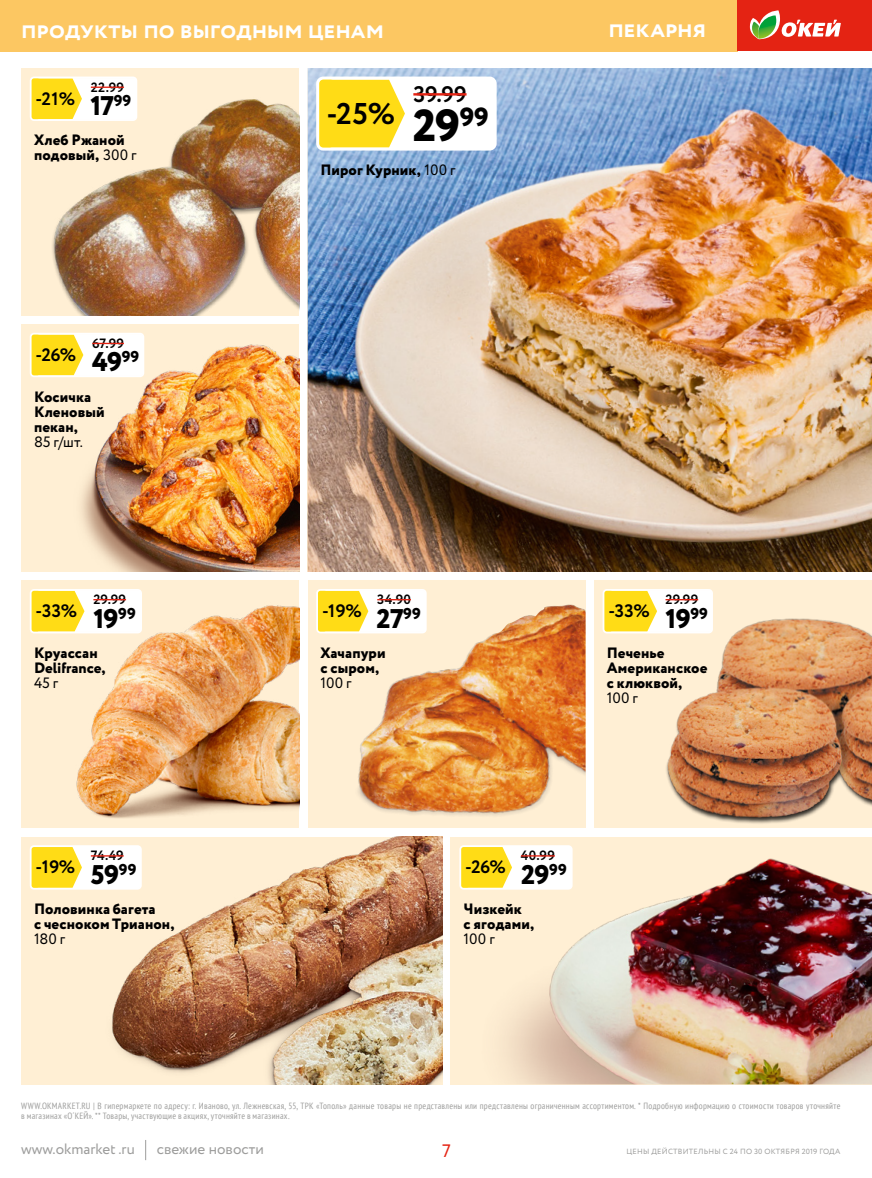
<style>
.page{position:relative;width:872px;height:1178px;background:#fff}
.page>*{position:absolute;margin:0;border:0;box-sizing:border-box;transform-origin:0 0}
.t1{font:800 45px "Circe";color:#000}
.t2{font:700 30px "Circe";color:#000}
.t3{font:800 27px "Circe";letter-spacing:-.025em;color:#000}
.t4{font:700 24px "Circe";color:#fff}
.t5{font:700 22.5px "Circe";color:#000}
.t6{font:700 18px "Circe";letter-spacing:-.055em;color:#000}
.t7{font:18px "Circe";color:#e42313}
.t8{font:800 15px/15px "Circe";letter-spacing:.005em;color:#000}
.t9{font:15px "Circe";color:#9d9d9c}
.t10{font:15px "Circe";letter-spacing:-.005em;color:#000}
.t11{font:700 13.5px "Circe";color:#000}
.t12{font:condensed 9px/10.5px "PT Sans";letter-spacing:.03em;color:#9d9d9c}
.t13{font:7.5px "Circe";letter-spacing:.03em;color:#9d9d9c}
.s1{font-weight:400}
</style>
<div class="page">
<img style="left:308px;top:68px;width:564px;height:504px">
<svg style="left:307px;top:68px;width:258px;height:108px"></svg>
<svg style="left:322px;top:81px;width:83px;height:66px;background:#ffdf2b"></svg>
<hr style="left:413px;top:93px;width:53px;height:3px;background:#e42313">
<div style="left:316px;top:77px;width:180px;height:74px;border:3px solid #fff;border-radius:6px"></div>
<img style="left:21px;top:72px;width:278px;height:244px">
<svg style="left:21px;top:68px;width:186px;height:73px;fill:#ffefd4"></svg>
<svg style="left:33px;top:80px;width:49px;height:38px;background:#ffdf2b"></svg>
<hr style="left:91px;top:87px;width:33px;height:1px;background:#e42313">
<div style="left:30px;top:77px;width:107px;height:44px;border:2px solid #fff;border-radius:3px"></div>
<img style="left:21px;top:324px;width:278px;height:248px">
<svg style="left:21px;top:324px;width:194px;height:73px;fill:#ffefd4"></svg>
<svg style="left:33px;top:336px;width:50px;height:38px;background:#ffde29"></svg>
<hr style="left:92px;top:343px;width:32px;height:1px;background:#e42313">
<div style="left:30px;top:333px;width:114px;height:44px;border:2px solid #fff;border-radius:3px"></div>
<svg style="left:308px;top:580px;width:277px;height:248px;background:#eaaf75"></svg>
<img style="left:497px;top:604px;width:72px;height:35px">
<svg style="left:308px;top:580px;width:189px;height:74px;fill:#ffefd4"></svg>
<svg style="left:319px;top:592px;width:49px;height:38px;background:#ffde29"></svg>
<hr style="left:377px;top:599px;width:34px;height:1px;background:#e42313">
<div style="left:316px;top:589px;width:111px;height:44px;border:2px solid #fff;border-radius:3px"></div>
<div style="left:594px;top:580px;width:278px;height:248px;background:#ffefd4"></div>
<img style="left:666px;top:618px;width:206px;height:206px">
<svg style="left:605px;top:592px;width:178px;height:62px"></svg>
<svg style="left:606px;top:592px;width:51px;height:38px;background:#ffdf2a"></svg>
<hr style="left:665px;top:599px;width:33px;height:1px;background:#e42313">
<div style="left:602px;top:589px;width:111px;height:44px;border:2px solid #fff;border-radius:3px"></div>
<img style="left:27px;top:580px;width:272px;height:248px">
<svg style="left:21px;top:580px;width:191px;height:74px;fill:#ffefd4"></svg>
<svg style="left:33px;top:592px;width:51px;height:38px;background:#ffde28"></svg>
<hr style="left:93px;top:599px;width:33px;height:1px;background:#e42313">
<div style="left:30px;top:589px;width:112px;height:44px;border:2px solid #fff;border-radius:3px"></div>
<div style="left:21px;top:837px;width:421px;height:247px;background:#ffefd4"></div>
<img style="left:112px;top:837px;width:330px;height:247px">
<svg style="left:30px;top:837px;width:182px;height:73px"></svg>
<svg style="left:33px;top:848px;width:49px;height:38px;background:#ffdf2b"></svg>
<hr style="left:91px;top:855px;width:33px;height:1px;background:#e42313">
<div style="left:30px;top:845px;width:112px;height:44px;border:2px solid #fff;border-radius:3px"></div>
<div style="left:451px;top:837px;width:421px;height:247px;background:#ffefd4"></div>
<img style="left:504px;top:858px;width:368px;height:226px">
<svg style="left:450px;top:837px;width:192px;height:73px"></svg>
<svg style="left:463px;top:848px;width:49px;height:38px;background:#ffdf2a"></svg>
<hr style="left:521px;top:855px;width:34px;height:1px;background:#e42313">
<div style="left:459px;top:845px;width:113px;height:44px;border:2px solid #fff;border-radius:3px"></div>
<svg style="left:145px;top:1140px;width:1px;height:20px"></svg>
<div style="left:0;top:0;width:737px;height:51px;background:#fcc762"></div>
<div style="left:737px;top:0;width:135px;height:51px;background:#e42313"></div>
<svg style="left:750px;top:10px;width:91px;height:29px"></svg>
<h3 class="t4" style="left:557px;top:13px;width:151px">свежая рыба</h3>
<h3 class="t4" style="left:21px;top:13px;width:364px">продукты по выгодным ценам</h3>
<h3 class="t4" style="left:608px;top:13px;width:99px">пекарня</h3>
<h3 class="t6" style="left:36px;top:87px;width:41px">-21%</h3>
<h3 class="t11" style="left:91px;top:78px;width:35px">22.99</h3>
<h3 class="t3" style="left:90px;top:88px;width:42px">17<sup>99</sup></h3>
<h3 class="t8" style="left:34px;top:134px;width:104px">Хлеб Ржаной подовый, <span class="s1">300 г</span></h3>
<h3 class="t6" style="left:36px;top:343px;width:42px">-26%</h3>
<h3 class="t11" style="left:92px;top:334px;width:33px">67.99</h3>
<h3 class="t3" style="left:92px;top:344px;width:49px">49<sup>99</sup></h3>
<h3 class="t8" style="left:34px;top:390px;width:72px">Косичка<br>Кленовый пекан,</h3>
<h3 class="t10" style="left:34px;top:431px;width:50px">85 г/шт.</h3>
<h3 class="t6" style="left:36px;top:599px;width:43px">-33%</h3>
<h3 class="t11" style="left:93px;top:590px;width:34px">29.99</h3>
<h3 class="t3" style="left:93px;top:600px;width:44px">19<sup>99</sup></h3>
<h3 class="t8" style="left:34px;top:646px;width:73px">Круассан<br>Delifrance,</h3>
<h3 class="t10" style="left:34px;top:673px;width:26px">45г</h3>
<h3 class="t6" style="left:36px;top:855px;width:41px">-19%</h3>
<h3 class="t11" style="left:91px;top:847px;width:34px">74.49</h3>
<h3 class="t3" style="left:91px;top:856px;width:47px">59<sup>99</sup></h3>
<h3 class="t8" style="left:34px;top:902px;width:142px">Половинка багета<br>с чесноком Трианон,</h3>
<h3 class="t10" style="left:34px;top:929px;width:33px">180 г</h3>
<h2 class="t2" style="left:326px;top:93px;width:70px">-25%</h2>
<h3 class="t5" style="left:413px;top:79px;width:55px">39.99</h3>
<h1 class="t1" style="left:413px;top:95px;width:77px">29<sup>99</sup></h1>
<h3 class="t8" style="left:320px;top:163px;width:137px">Пирог Курник, <span class="s1">100 г</span></h3>
<h3 class="t6" style="left:322px;top:599px;width:41px">-19%</h3>
<h3 class="t11" style="left:377px;top:590px;width:35px">34.90</h3>
<h3 class="t3" style="left:376px;top:600px;width:46px">27<sup>99</sup></h3>
<h3 class="t6" style="left:608px;top:599px;width:43px">-33%</h3>
<h3 class="t11" style="left:665px;top:590px;width:34px">29.99</h3>
<h3 class="t3" style="left:665px;top:600px;width:44px">19<sup>99</sup></h3>
<h3 class="t8" style="left:320px;top:646px;width:67px">Хачапури с сыром,</h3>
<h3 class="t10" style="left:320px;top:673px;width:33px">100 г</h3>
<h3 class="t8" style="left:607px;top:646px;width:102px">Печенье<br>Американское с клюквой,</h3>
<h3 class="t10" style="left:607px;top:688px;width:33px">100 г</h3>
<h3 class="t6" style="left:465px;top:855px;width:42px">-26%</h3>
<h3 class="t11" style="left:521px;top:847px;width:35px">40.99</h3>
<h3 class="t3" style="left:521px;top:856px;width:47px">29<sup>99</sup></h3>
<h3 class="t8" style="left:463px;top:902px;width:72px">Чизкейк<br>с ягодами,</h3>
<h3 class="t10" style="left:463px;top:929px;width:33px">100 г</h3>
<p class="t12" style="left:21px;top:1100px;width:820px">WWW.OKMARKET.RU | В гипермаркете по адресу: г. Иваново, ул. Лежневская, 55, ТРК «Тополь» данные товары не представлены или представлены ограниченным ассортиментом. * Подробную информацию о стоимости товаров уточняйте в магазинах «О´КЕЙ». ** Товары, участвующие в акциях, уточняйте в магазинах.</p>
<h3 class="t9" style="left:21px;top:1139px;width:115px">www.okmarket .ru</h3>
<h3 class="t9" style="left:157px;top:1139px;width:109px">свежие новости</h3>
<h3 class="t7" style="left:442px;top:1139px;width:10px">7</h3>
<p class="t13" style="left:626px;top:1147px;width:215px">ЦЕНЫ ДЕЙСТВИТЕЛЬНЫ с 24 по 30 октября 2019 ГОДА</p>
</div>
